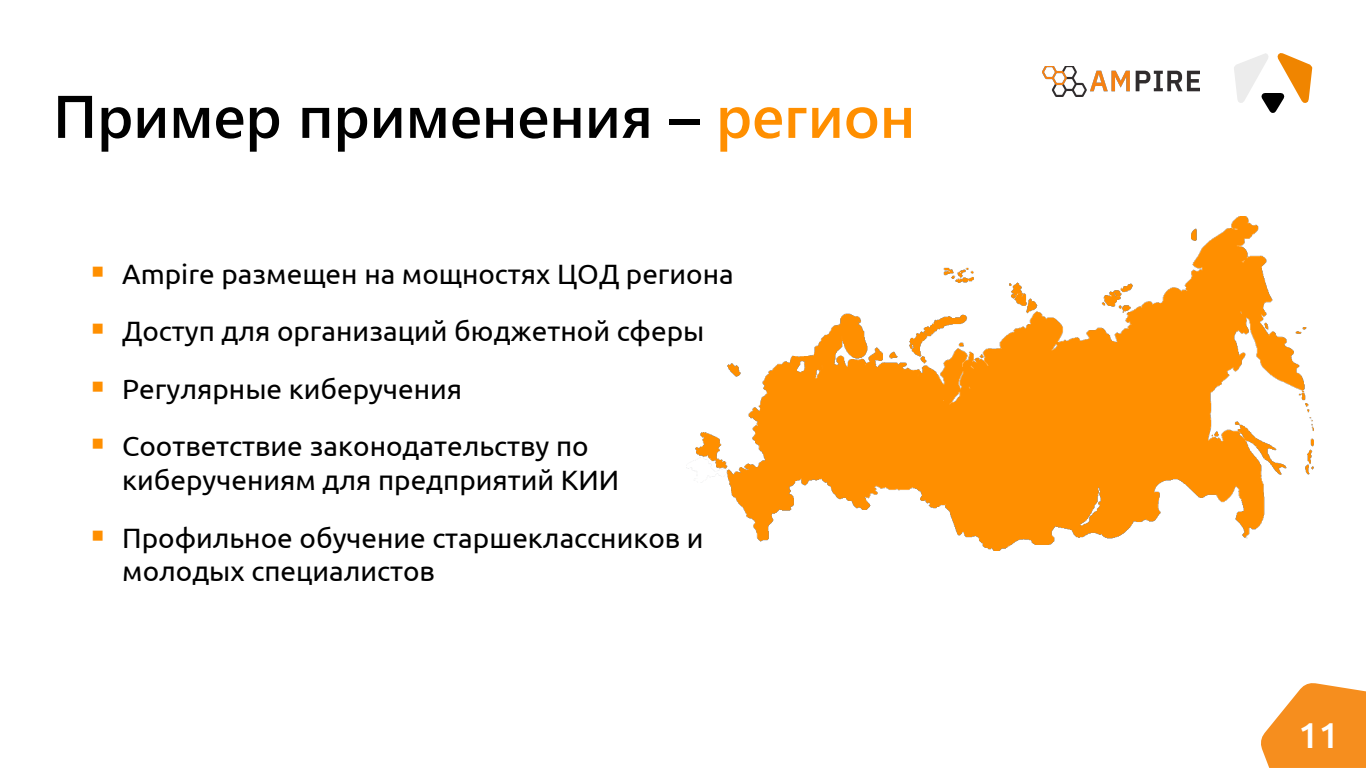
<style>
.page{position:relative;width:1366px;height:768px;background:#fff}
.page>*{position:absolute;margin:0;border:0;box-sizing:border-box;transform-origin:0 0}
.t1{font:600 60px "Segoe UI";color:#000}
.t2{font:500 36px "Ubuntu";color:#fff}
.t3{font:28px/33.6px "Ubuntu";color:#000}
.s1{color:#ff8f00}
</style>
<div class="page">
<svg style="left:1261px;top:683px;width:105px;height:85px"></svg>
<svg style="left:1234px;top:53px;width:78px;height:60px"></svg>
<img style="left:688px;top:216px;width:625px;height:334px">
<img style="left:1043px;top:66px;width:157px;height:30px">
<h1 class="t1" style="left:53px;top:60px;width:864px">Пример применения – <span class="s1">регион</span></h1>
<p class="t3" style="left:90px;top:256px;width:645px"><span class="s1">▪</span> Ampire размещен на мощностях ЦОД региона</p>
<p class="t3" style="left:90px;top:314px;width:616px"><span class="s1">▪</span> Доступ для организаций бюджетной сферы</p>
<p class="t3" style="left:90px;top:371px;width:373px"><span class="s1">▪</span> Регулярные киберучения</p>
<p class="t3" style="left:122px;top:429px;width:499px;text-indent:-32px"><span class="s1">▪</span> Соответствие законодательству по киберучениям для предприятий КИИ</p>
<p class="t3" style="left:122px;top:520px;width:583px;text-indent:-32px"><span class="s1">▪</span> Профильное обучение старшеклассников и молодых специалистов</p>
<p class="t2" style="left:1298px;top:712px;width:42px">11</p>
</div>
